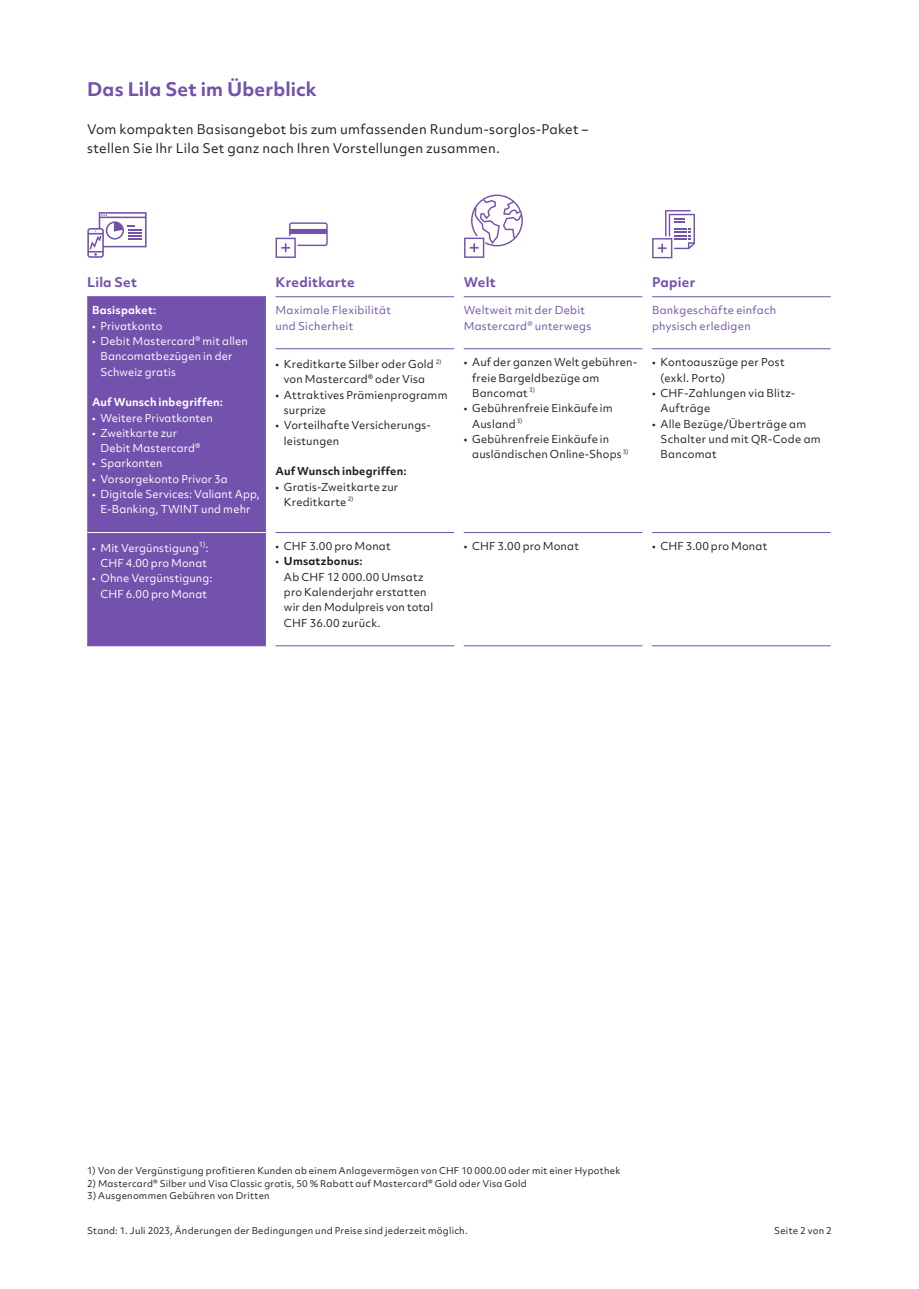
<style>
.page{position:relative;width:919px;height:1289px;background:#fff}
.page>*{position:absolute;margin:0;border:0;box-sizing:border-box;transform-origin:0 0}
.Valiant_Titel_12pt{font:700 18px "Objektiv Mk 2";letter-spacing:.005em;color:#7252ac}
.Valiant_Fliesstext_8{font:12.75px/19.2px "Objektiv Mk 2";letter-spacing:.015em;color:#231f20}
.Valiant_Tabellentite{font:700 12.75px "Objektiv Mk 2";letter-spacing:.02em;color:#7252ac}
.t1{font:10.5px/15.3px "Objektiv Mk 2";letter-spacing:.015em;color:#231f20}
.t2{font:10.5px/15.3px "Objektiv Mk 2";letter-spacing:.01em;color:#fff}
.Valiant_Tabelle_Text{font:10.5px/15.3px "Objektiv Mk 2";letter-spacing:.025em;color:#7252ac}
.Valiant_Tabelle_Tota{font:700 10.5px "Objektiv Mk 2";letter-spacing:.02em;color:#fff}
.Valiant_Tabelle_Tota-2{font:700 10.5px "Objektiv Mk 2";letter-spacing:.02em;color:#231f20}
.Valiant_Fussnote_6pt{font:9px "Objektiv Mk 2";letter-spacing:.025em;color:#231f20}
.s1{font-weight:700}
</style>
<div class="page">
<div style="left:87px;top:297px;width:179px;height:348px;background:#7252ac"></div>
<hr style="left:275px;top:348px;width:179px;height:1px;background:#7252ac">
<hr style="left:275px;top:532px;width:179px;height:1px;background:#7252ac">
<hr style="left:87px;top:645px;width:179px;height:1px;background:#7252ac">
<hr style="left:275px;top:645px;width:179px;height:1px;background:#7252ac">
<hr style="left:652px;top:348px;width:178px;height:1px;background:#7252ac">
<hr style="left:652px;top:532px;width:178px;height:1px;background:#7252ac">
<hr style="left:652px;top:645px;width:178px;height:1px;background:#7252ac">
<hr style="left:463px;top:532px;width:179px;height:1px;background:#7252ac">
<hr style="left:463px;top:645px;width:179px;height:1px;background:#7252ac">
<hr style="left:463px;top:348px;width:179px;height:1px;background:#7252ac">
<hr style="left:87px;top:296px;width:179px;height:1px;background:#7252ac">
<hr style="left:275px;top:296px;width:179px;height:1px;background:#7252ac">
<hr style="left:463px;top:296px;width:179px;height:1px;background:#7252ac">
<hr style="left:652px;top:296px;width:178px;height:1px;background:#7252ac">
<hr style="left:87px;top:532px;width:179px;height:1px;background:#fff">
<svg style="left:275px;top:222px;width:53px;height:36px"></svg>
<svg style="left:652px;top:210px;width:43px;height:48px"></svg>
<svg style="left:464px;top:194px;width:59px;height:64px"></svg>
<svg style="left:87px;top:212px;width:60px;height:46px"></svg>
<p class="Valiant_Titel_12pt" style="left:87px;top:76px;width:231px">Das Lila Set im Überblick</p>
<p class="Valiant_Fliesstext_8" style="left:87px;top:119px;width:502px">Vom kompakten Basisangebot bis zum umfassenden Rundum-sorglos-Paket – stellen Sie Ihr Lila Set ganz nach Ihren Vorstellungen zusammen.</p>
<p class="Valiant_Tabellentite" style="left:87px;top:273px;width:51px">Lila Set</p>
<p class="Valiant_Tabellentite" style="left:275px;top:273px;width:81px">Kreditkarte</p>
<p class="Valiant_Tabellentite" style="left:463px;top:273px;width:33px">Welt</p>
<p class="Valiant_Tabellentite" style="left:652px;top:273px;width:45px">Papier</p>
<p class="Valiant_Tabelle_Tota" style="left:92px;top:303px;width:66px">Basispaket:</p>
<p class="t2" style="left:92px;top:318px;width:72px">• Privatkonto</p>
<p class="t2" style="left:100px;top:333px;width:149px;text-indent:-9px">• Debit Mastercard® mit allen<br>Bancomatbezügen in der<br>Schweiz gratis</p>
<p class="Valiant_Tabelle_Tota" style="left:92px;top:395px;width:132px">Auf Wunsch inbegriffen:</p>
<p class="t2" style="left:92px;top:410px;width:122px">• Weitere Privatkonten</p>
<p class="t2" style="left:100px;top:425px;width:101px;text-indent:-9px">• Zweitkarte zur<br>Debit Mastercard®</p>
<p class="t2" style="left:92px;top:456px;width:72px">• Sparkonten</p>
<p class="t2" style="left:92px;top:471px;width:137px">• Vorsorgekonto Privor 3a</p>
<p class="t2" style="left:92px;top:486px;width:169px;text-align:center">• Digitale Services: Valiant App,<br>E-Banking, TWINT und mehr</p>
<p class="Valiant_Tabelle_Text" style="left:275px;top:302px;width:117px">Maximale Flexibilität und Sicherheit</p>
<p class="Valiant_Tabelle_Text" style="left:463px;top:302px;width:129px">Weltweit mit der Debit<br>Mastercard® unterwegs</p>
<p class="Valiant_Tabelle_Text" style="left:652px;top:302px;width:126px">Bankgeschäfte einfach physisch erledigen</p>
<p class="t1" style="left:284px;top:356px;width:159px;text-indent:-9px">• Kreditkarte Silber oder Gold <sup>2) </sup>von Mastercard® oder Visa</p>
<p class="t1" style="left:284px;top:387px;width:165px;text-indent:-9px">• Attraktives Prämienprogramm surprize</p>
<p class="t1" style="left:284px;top:417px;width:147px;text-indent:-9px">• Vorteilhafte Versicherungs&shy;leistungen</p>
<p class="Valiant_Tabelle_Tota-2" style="left:275px;top:464px;width:132px">Auf Wunsch inbegriffen:</p>
<p class="t1" style="left:284px;top:479px;width:116px;text-indent:-9px">• Gratis-Zweitkarte zur<br>Kreditkarte <sup>2)</sup></p>
<p class="t1" style="left:472px;top:354px;width:167px;text-indent:-9px">• Auf der ganzen Welt gebühren&shy;freie Bargeldbezüge am<br>Bancomat <sup>3)</sup></p>
<p class="t1" style="left:472px;top:400px;width:142px;text-indent:-9px">• Gebührenfreie Einkäufe im<br>Ausland <sup>3)</sup></p>
<p class="t1" style="left:472px;top:431px;width:158px;text-indent:-9px">• Gebührenfreie Einkäufe in ausländischen Online-Shops <sup>3)</sup></p>
<p class="t1" style="left:660px;top:354px;width:126px;text-indent:-9px">• Kontoauszüge per Post (exkl. Porto)</p>
<p class="t1" style="left:660px;top:385px;width:136px;text-indent:-9px">• CHF-Zahlungen via Blitz-<br>Aufträge</p>
<p class="t1" style="left:660px;top:416px;width:162px;text-indent:-9px">• Alle Bezüge/Überträge am<br>Schalter und mit QR-Code am<br>Bancomat</p>
<p class="t2" style="left:92px;top:540px;width:118px;text-align:right">• Mit Vergünstigung<sup>1)</sup>:<br>CHF 4.00 pro Monat</p>
<p class="t2" style="left:92px;top:570px;width:122px;text-align:center">• Ohne Vergünstigung:<br>CHF 6.00 pro Monat</p>
<p class="t1" style="left:275px;top:538px;width:117px">• CHF 3.00 pro Monat</p>
<p class="t1" style="left:284px;top:553px;width:151px;text-indent:-9px">• <span class="s1">Umsatzbonus:<br></span>Ab CHF 12 000.00 Umsatz pro Kalenderjahr erstatten wir den Modulpreis von total<br>CHF 36.00 zurück.</p>
<p class="t1" style="left:463px;top:538px;width:117px">• CHF 3.00 pro Monat</p>
<p class="t1" style="left:652px;top:538px;width:117px">• CHF 3.00 pro Monat</p>
<p class="Valiant_Fussnote_6pt" style="left:87px;top:1164px;width:534px">1) Von der Vergünstigung profitieren Kunden ab einem Anlagevermögen von CHF 10 000.00 oder mit einer Hypothek</p>
<p class="Valiant_Fussnote_6pt" style="left:87px;top:1176px;width:441px">2) Mastercard® Silber und Visa Classic gratis, 50 % Rabatt auf Mastercard® Gold oder Visa Gold</p>
<p class="Valiant_Fussnote_6pt" style="left:87px;top:1189px;width:184px">3) Ausgenommen Gebühren von Dritten</p>
<p class="Valiant_Fussnote_6pt" style="left:87px;top:1223px;width:382px">Stand: 1. Juli 2023, Änderungen der Bedingungen und Preise sind jederzeit möglich.</p>
<p class="Valiant_Fussnote_6pt" style="left:774px;top:1223px;width:59px">Seite 2 von 2</p>
</div>
